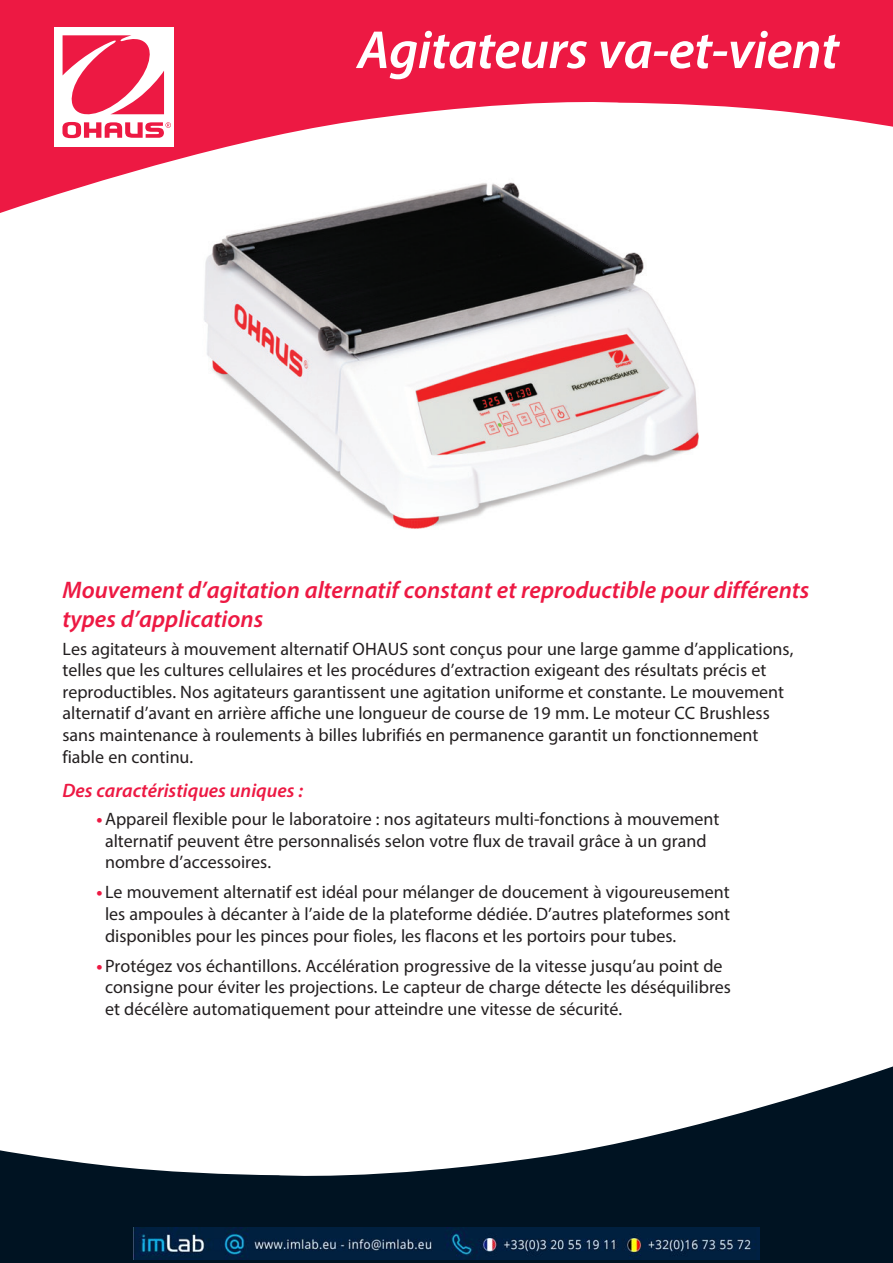
<style>
.page{position:relative;width:893px;height:1263px;background:#fff}
.page>*{position:absolute;margin:0;border:0;box-sizing:border-box;transform-origin:0 0}
.Cover_Product_Name{font:italic 600 54px "Myriad Pro";letter-spacing:-.01em;color:#fff}
.Cover_Headline_Text{font:italic 600 24px/28.8px "Myriad Pro";color:#ed1943}
.Cover_Standard_Featu{font:italic 600 19.5px "Myriad Pro";color:#ed1943}
.Cover_Copy_Text{font:18px/21.6px "Myriad Pro";color:#231f20}
.s1{font-weight:700;color:#ed1943}
</style>
<div class="page">
<svg style="left:0;top:0;width:893px;height:213px;fill:#ed1943"></svg>
<div style="left:54px;top:27px;width:120px;height:119px;background:#fff"></div>
<svg style="left:62px;top:35px;width:109px;height:103px"></svg>
<svg style="left:0;top:1066px;width:893px;height:197px;fill:#001322"></svg>
<img style="left:187px;top:174px;width:527px;height:355px">
<img style="left:134px;top:1228px;width:625px;height:32px">
<p class="Cover_Product_Name" style="left:357px;top:16px;width:483px">Agitateurs va-et-vient</p>
<p class="Cover_Headline_Text" style="left:63px;top:575px;width:748px">Mouvement d’agitation alternatif constant et reproductible pour différents types d’applications</p>
<p class="Cover_Copy_Text" style="left:63px;top:637px;width:732px">Les agitateurs à mouvement alternatif OHAUS sont conçus pour une large gamme d’applications, telles que les cultures cellulaires et les procédures d’extraction exigeant des résultats précis et reproductibles. Nos agitateurs garantissent une agitation uniforme et constante. Le mouvement alternatif d’avant en arrière affiche une longueur de course de 19 mm. Le moteur CC Brushless sans maintenance à roulements à billes lubrifiés en permanence garantit un fonctionnement fiable en continu.</p>
<p class="Cover_Standard_Featu" style="left:63px;top:778px;width:242px">Des caractéristiques uniques :</p>
<p class="Cover_Copy_Text" style="left:105px;top:808px;width:616px;text-indent:-9px"><span class="s1">•</span>Appareil flexible pour le laboratoire : nos agitateurs multi-fonctions à mouvement alternatif peuvent être personnalisés selon votre flux de travail grâce à un grand nombre d’accessoires.</p>
<p class="Cover_Copy_Text" style="left:105px;top:881px;width:627px;text-align:justify;text-indent:-9px"><span class="s1">•</span> Le mouvement alternatif est idéal pour mélanger de doucement à vigoureusement les ampoules à décanter à l’aide de la plateforme dédiée. D’autres plateformes sont disponibles pour les pinces pour fioles, les flacons et les portoirs pour tubes.</p>
<p class="Cover_Copy_Text" style="left:105px;top:954px;width:627px;text-indent:-9px"><span class="s1">•</span> Protégez vos échantillons. Accélération progressive de la vitesse jusqu’au point de consigne pour éviter les projections. Le capteur de charge détecte les déséquilibres et décélère automatiquement pour atteindre une vitesse de sécurité.</p>
</div>
